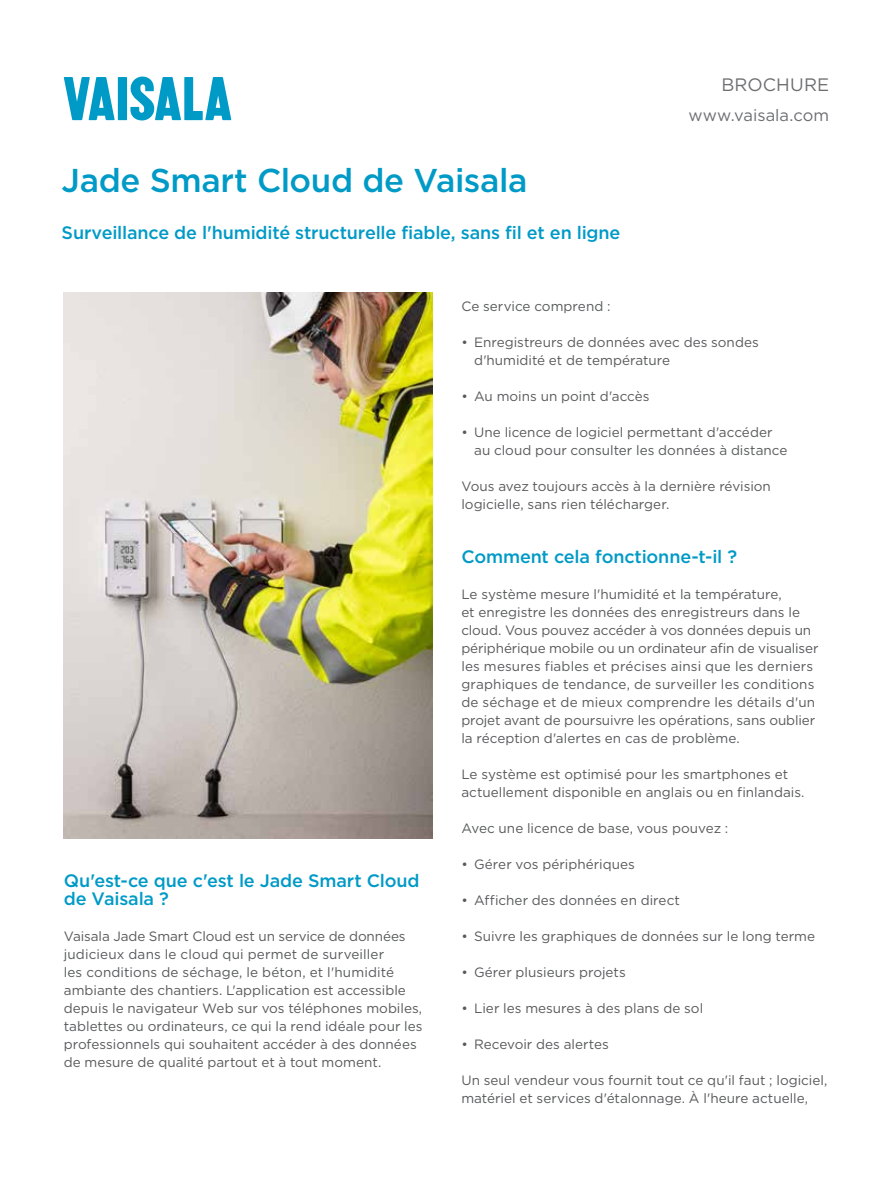
<style>
.page{position:relative;width:893px;height:1191px;background:#fff}
.page>*{position:absolute;margin:0;border:0;box-sizing:border-box;transform-origin:0 0}
.t1{font:500 33px "Gotham";letter-spacing:-.01em;color:#009ac7}
.t2{font:500 18px/18px "Gotham";letter-spacing:-.01em;color:#009ac7}
.t3{font:18px "Gotham";letter-spacing:.005em;color:#6d6e71}
.t4{font:16.5px "Gotham";color:#6d6e71}
.t5{font:13.5px/18px "Gotham";color:#58595b}
</style>
<div class="page">
<svg style="left:64px;top:77px;width:51px;height:43px"></svg>
<div style="left:118px;top:77px;width:9px;height:43px;background:#009ac7"></div>
<svg style="left:130px;top:77px;width:101px;height:43px"></svg>
<img style="left:64px;top:293px;width:369px;height:546px">
<h2 class="t3" style="left:721px;top:73px;width:109px">BROCHURE</h2>
<h1 class="t1" style="left:62px;top:159px;width:467px">Jade Smart Cloud de Vaisala</h1>
<h2 class="t2" style="left:62px;top:223px;width:560px">Surveillance de l'humidité structurelle fiable, sans fil et en ligne</h2>
<p class="t4" style="left:688px;top:105px;width:142px">www.vaisala.com</p>
<h2 class="t2" style="left:64px;top:871px;width:357px">Qu'est-ce que c'est le Jade Smart Cloud de Vaisala ?</h2>
<p class="t5" style="left:64px;top:926px;width:360px">Vaisala Jade Smart Cloud est un service de données judicieux dans le cloud qui permet de surveiller<br>les conditions de séchage, le béton, et l'humidité ambiante des chantiers. L'application est accessible depuis le navigateur Web sur vos téléphones mobiles, tablettes ou ordinateurs, ce qui la rend idéale pour les professionnels qui souhaitent accéder à des données de mesure de qualité partout et à tout moment.</p>
<p class="t5" style="left:461px;top:296px;width:151px">Ce service comprend :</p>
<p class="t5" style="left:474px;top:332px;width:286px;text-indent:-13px">• Enregistreurs de données avec des sondes d'humidité et de température</p>
<p class="t5" style="left:461px;top:386px;width:190px">• Au moins un point d'accès</p>
<p class="t5" style="left:474px;top:422px;width:315px;text-indent:-13px">• Une licence de logiciel permettant d'accéder au cloud pour consulter les données à distance</p>
<p class="t5" style="left:461px;top:476px;width:311px">Vous avez toujours accès à la dernière révision logicielle, sans rien télécharger.</p>
<h2 class="t2" style="left:461px;top:547px;width:277px">Comment cela fonctionne-t-il ?</h2>
<p class="t5" style="left:461px;top:584px;width:359px">Le système mesure l'humidité et la température,<br>et enregistre les données des enregistreurs dans le cloud. Vous pouvez accéder à vos données depuis un périphérique mobile ou un ordinateur afin de visualiser les mesures fiables et précises ainsi que les derniers graphiques de tendance, de surveiller les conditions de séchage et de mieux comprendre les détails d'un projet avant de poursuivre les opérations, sans oublier la réception d'alertes en cas de problème.</p>
<p class="t5" style="left:461px;top:764px;width:345px">Le système est optimisé pour les smartphones et actuellement disponible en anglais ou en finlandais.</p>
<p class="t5" style="left:461px;top:818px;width:269px">Avec une licence de base, vous pouvez :</p>
<p class="t5" style="left:461px;top:854px;width:175px">• Gérer vos périphériques</p>
<p class="t5" style="left:461px;top:890px;width:220px">• Afficher des données en direct</p>
<p class="t5" style="left:461px;top:926px;width:355px">• Suivre les graphiques de données sur le long terme</p>
<p class="t5" style="left:461px;top:962px;width:166px">• Gérer plusieurs projets</p>
<p class="t5" style="left:461px;top:998px;width:243px">• Lier les mesures à des plans de sol</p>
<p class="t5" style="left:461px;top:1034px;width:149px">• Recevoir des alertes</p>
<p class="t5" style="left:461px;top:1070px;width:368px">Un seul vendeur vous fournit tout ce qu'il faut ; logiciel, matériel et services d'étalonnage. À l'heure actuelle,</p>
</div>
